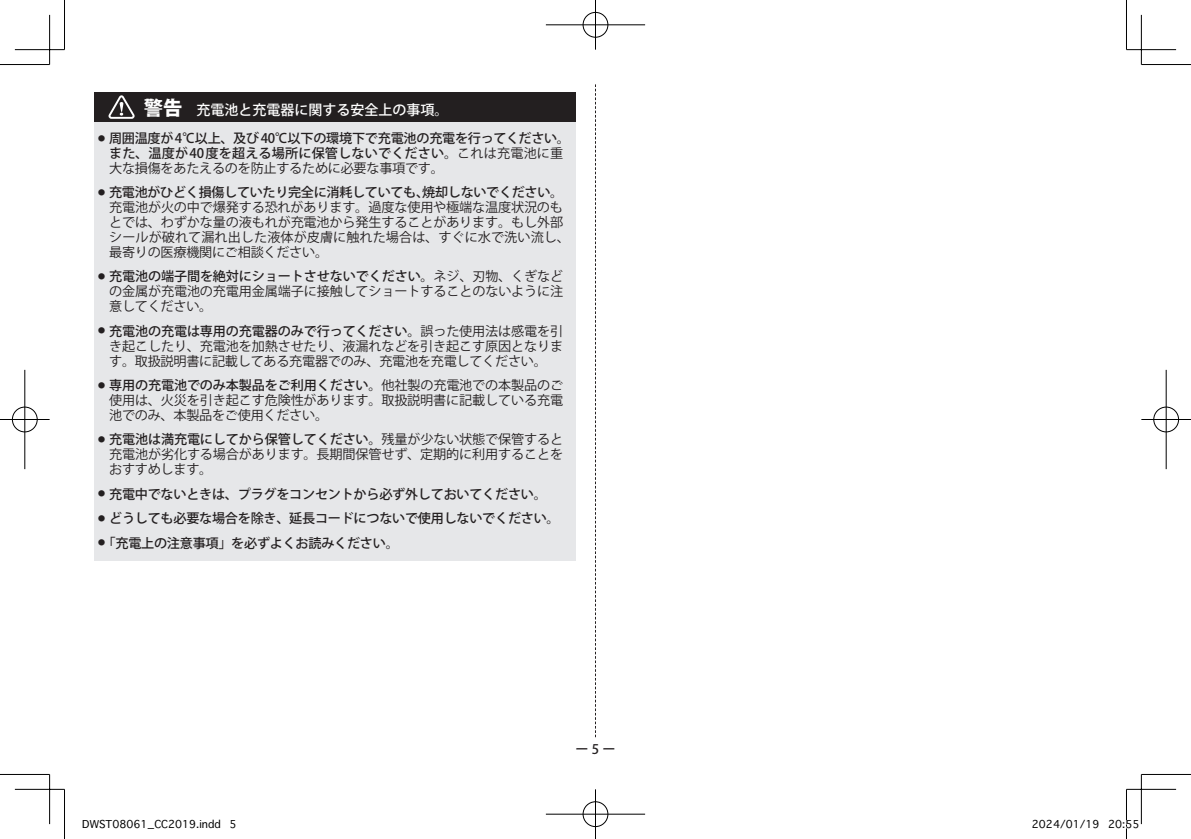
<style>
.page{position:relative;width:1191px;height:839px;background:#fff}
.page>*{position:absolute;margin:0;border:0;box-sizing:border-box;transform-origin:0 0}
.t1{font:500 14px "Koz Go Pro";color:#fff}
.t2{font:13.12px/14.9px "Koz Go Pro";letter-spacing:-.01em;color:#231f20;text-align:justify}
.t3{font:500 13.12px/14.9px "Koz Go Pro";letter-spacing:-.02em;color:#231f20}
.t4{font:10.5px "Osaka";color:#000}
.s1{font-weight:800;font-size:19.25px}
.s2{font-weight:400}
.s3{font-weight:500}
</style>
<div class="page">
<svg style="left:595px;top:84px;width:1px;height:653px"></svg>
<div style="left:94px;top:122px;width:481px;height:439px;background:#e6e7e9"></div>
<div style="left:94px;top:92px;width:481px;height:30px;background:#231f20"></div>
<svg style="left:108px;top:95px;width:27px;height:24px"></svg>
<hr style="left:0;top:64px;width:50px;height:1px;background:#000">
<hr style="left:1141px;top:64px;width:50px;height:1px;background:#000">
<hr style="left:0;top:774px;width:50px;height:1px;background:#000">
<hr style="left:1141px;top:774px;width:50px;height:1px;background:#000">
<hr style="left:64px;top:0;width:1px;height:50px;background:#000">
<hr style="left:64px;top:789px;width:1px;height:49px;background:#000">
<hr style="left:1126px;top:0;width:1px;height:50px;background:#000">
<hr style="left:1126px;top:789px;width:1px;height:49px;background:#000">
<hr style="left:15px;top:49px;width:49px;height:1px;background:#000">
<hr style="left:1126px;top:49px;width:50px;height:1px;background:#000">
<hr style="left:15px;top:788px;width:49px;height:1px;background:#000">
<hr style="left:1126px;top:788px;width:50px;height:1px;background:#000">
<hr style="left:49px;top:15px;width:1px;height:49px;background:#000">
<hr style="left:49px;top:774px;width:1px;height:49px;background:#000">
<hr style="left:1141px;top:15px;width:1px;height:49px;background:#000">
<hr style="left:1141px;top:774px;width:1px;height:49px;background:#000">
<div style="left:582px;top:11px;width:27px;height:27px;border:2px solid #fff;border-radius:50%"></div>
<hr style="left:546px;top:24px;width:99px;height:2px;background:#fff">
<hr style="left:594px;top:0;width:3px;height:50px;background:#fff">
<div style="left:583px;top:12px;width:25px;height:25px;border:1px solid #000;border-radius:50%"></div>
<hr style="left:546px;top:25px;width:99px;height:1px;background:#000">
<hr style="left:595px;top:0;width:1px;height:50px;background:#000">
<div style="left:582px;top:800px;width:27px;height:27px;border:2px solid #fff;border-radius:50%"></div>
<hr style="left:546px;top:812px;width:99px;height:3px;background:#fff">
<hr style="left:594px;top:789px;width:3px;height:49px;background:#fff">
<div style="left:583px;top:801px;width:25px;height:25px;border:1px solid #000;border-radius:50%"></div>
<hr style="left:546px;top:813px;width:99px;height:1px;background:#000">
<hr style="left:595px;top:789px;width:1px;height:49px;background:#000">
<div style="left:11px;top:406px;width:27px;height:27px;border:2px solid #fff;border-radius:50%"></div>
<hr style="left:0;top:418px;width:50px;height:2px;background:#fff">
<hr style="left:24px;top:370px;width:2px;height:99px;background:#fff">
<div style="left:12px;top:407px;width:25px;height:25px;border:1px solid #000;border-radius:50%"></div>
<hr style="left:0;top:419px;width:50px;height:1px;background:#000">
<hr style="left:25px;top:370px;width:1px;height:99px;background:#000">
<div style="left:1152px;top:406px;width:27px;height:27px;border:2px solid #fff;border-radius:50%"></div>
<hr style="left:1141px;top:418px;width:50px;height:2px;background:#fff">
<hr style="left:1165px;top:370px;width:2px;height:99px;background:#fff">
<div style="left:1153px;top:407px;width:25px;height:25px;border:1px solid #000;border-radius:50%"></div>
<hr style="left:1141px;top:419px;width:50px;height:1px;background:#000">
<hr style="left:1165px;top:370px;width:1px;height:99px;background:#000">
<p class="t1" style="left:144px;top:101px;width:306px"><span class="s1">警告</span>　充電池と充電器に関する安全上の事項。</p>
<p class="t3" style="left:109px;top:131px;width:462px;text-indent:-11px"><sup>●</sup> 周囲温度が4℃以上、及び40℃以下の環境下で充電池の充電を行ってください。また、温度が40度を超える場所に保管しないでください。<span class="s2">これは充電池に重大な損傷をあたえるのを防止するために必要な事項です。</span></p>
<p class="t2" style="left:109px;top:185px;width:462px;text-align:left;text-indent:-11px"><sup>●</sup> <span class="s3">充電池がひどく損傷していたり完全に消耗していても、焼却しないでください。</span>充電池が火の中で爆発する恐れがあります。過度な使用や極端な温度状況のもとでは、わずかな量の液もれが充電池から発生することがあります。もし外部シールが破れて漏れ出した液体が皮膚に触れた場合は、すぐに水で洗い流し、最寄りの医療機関にご相談ください。</p>
<p class="t2" style="left:109px;top:269px;width:456px;text-indent:-11px"><sup>●</sup> <span class="s3">充電池の端子間を絶対にショートさせないでください。</span>ネジ、刃物、くぎなどの金属が充電池の充電用金属端子に接触してショートすることのないように注意してください。</p>
<p class="t2" style="left:109px;top:324px;width:455px;text-indent:-11px"><sup>●</sup> <span class="s3">充電池の充電は専用の充電器のみで行ってください。</span>誤った使用法は感電を引き起こしたり、充電池を加熱させたり、液漏れなどを引き起こす原因となります。取扱説明書に記載してある充電器でのみ、充電池を充電してください。</p>
<p class="t2" style="left:109px;top:378px;width:455px;text-indent:-11px"><sup>●</sup> <span class="s3">専用の充電池でのみ本製品をご利用ください。</span>他社製の充電池での本製品のご使用は、火災を引き起こす危険性があります。取扱説明書に記載している充電池でのみ、本製品をご使用ください。</p>
<p class="t2" style="left:109px;top:432px;width:455px;text-indent:-11px"><sup>●</sup> <span class="s3">充電池は満充電にしてから保管してください。</span>残量が少ない状態で保管すると充電池が劣化する場合があります。長期間保管せず、定期的に利用することをおすすめします。</p>
<p class="t3" style="left:98px;top:487px;width:450px"><sup>●</sup> 充電中でないときは、プラグをコンセントから必ず外しておいてください。</p>
<p class="t3" style="left:98px;top:511px;width:463px"><sup>●</sup> どうしても必要な場合を除き、延長コードにつないで使用しないでください。</p>
<p class="t3" style="left:98px;top:536px;width:302px"><sup>●</sup> 「充電上の注意事項」を必ずよくお読みください。</p>
<p class="t3" style="left:575px;top:742px;width:41px">ー5ー</p>
<p class="t4" style="left:82px;top:817px;width:156px">DWST08061_CC2019.indd 5</p>
<p class="t4" style="left:1032px;top:817px;width:109px">2024/01/19 20:55</p>
</div>
